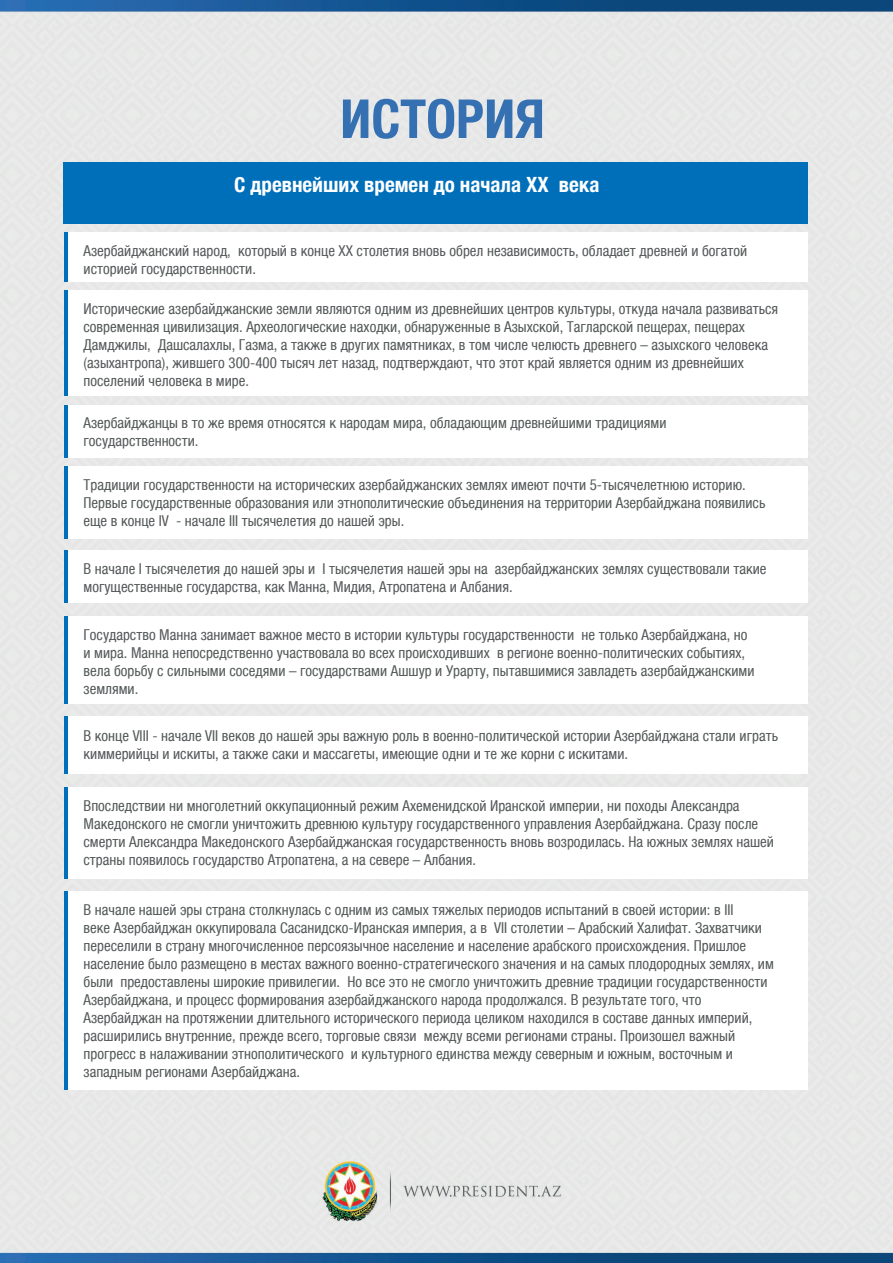
<style>
.page{position:relative;width:893px;height:1263px;background:#e6e8e7}
.page>*{position:absolute;margin:0;border:0;box-sizing:border-box;transform-origin:0 0}
.t1{font:700 condensed 54px "Helvetica Neue LTCYR";color:#3570b2}
.t2{font:700 condensed 21px "Helvetica Neue LTCYR";color:#fff}
.t3{font:condensed 15px/18px "Helvetica Neue LTCYR";color:#535758}
</style>
<div class="page">
<div style="left:64px;top:162px;width:744px;height:62px;background:#006fba"></div>
<hr style="left:64px;top:233px;width:4px;height:49px;background:#006fba">
<div style="left:68px;top:233px;width:740px;height:49px;background:#fff"></div>
<hr style="left:64px;top:290px;width:4px;height:105px;background:#006fba">
<div style="left:68px;top:290px;width:740px;height:105px;background:#fff"></div>
<hr style="left:64px;top:404px;width:4px;height:53px;background:#006fba">
<div style="left:68px;top:404px;width:740px;height:53px;background:#fff"></div>
<hr style="left:64px;top:466px;width:4px;height:73px;background:#006fba">
<div style="left:68px;top:466px;width:740px;height:73px;background:#fff"></div>
<hr style="left:64px;top:550px;width:4px;height:53px;background:#006fba">
<div style="left:68px;top:550px;width:740px;height:53px;background:#fff"></div>
<hr style="left:64px;top:616px;width:4px;height:88px;background:#006fba">
<div style="left:68px;top:616px;width:740px;height:88px;background:#fff"></div>
<hr style="left:64px;top:717px;width:4px;height:57px;background:#006fba">
<div style="left:68px;top:717px;width:740px;height:57px;background:#fff"></div>
<hr style="left:64px;top:787px;width:4px;height:91px;background:#006fba">
<div style="left:68px;top:787px;width:740px;height:91px;background:#fff"></div>
<hr style="left:64px;top:891px;width:4px;height:199px;background:#006fba">
<div style="left:68px;top:891px;width:740px;height:199px;background:#fff"></div>
<h1 class="t1" style="left:340px;top:89px;width:206px">ИСТОРИЯ</h1>
<h2 class="t2" style="left:234px;top:173px;width:367px">С древнейших времен до начала ХХ века</h2>
<p class="t3" style="left:84px;top:242px;width:665px">Азербайджанский народ, который в конце ХХ столетия вновь обрел независимость, обладает древней и богатой историей государственности.</p>
<p class="t3" style="left:84px;top:300px;width:696px">Исторические азербайджанские земли являются одним из древнейших центров культуры, откуда начала развиваться современная цивилизация. Археологические находки, обнаруженные в Азыхской, Тагларской пещерах, пещерах Дамджилы, Дашсалахлы, Газма, а также в других памятниках, в том числе челюсть древнего – азыхского человека (азыхантропа), жившего 300-400 тысяч лет назад, подтверждают, что этот край является одним из древнейших поселений человека в мире.</p>
<p class="t3" style="left:84px;top:414px;width:584px">Азербайджанцы в то же время относятся к народам мира, обладающим древнейшими традициями государственности.</p>
<p class="t3" style="left:84px;top:476px;width:683px">Традиции государственности на исторических азербайджанских землях имеют почти 5-тысячелетнюю историю.<br>Первые государственные образования или этнополитические объединения на территории Азербайджана появились еще в конце IV - начале III тысячелетия до нашей эры.</p>
<p class="t3" style="left:84px;top:560px;width:684px">В начале I тысячелетия до нашей эры и I тысячелетия нашей эры на азербайджанских землях существовали такие могущественные государства, как Манна, Мидия, Атропатена и Албания.</p>
<p class="t3" style="left:84px;top:626px;width:672px">Государство Манна занимает важное место в истории культуры государственности не только Азербайджана, но и мира. Манна непосредственно участвовала во всех происходивших в регионе военно-политических событиях, вела борьбу с сильными соседями – государствами Ашшур и Урарту, пытавшимися завладеть азербайджанскими землями.</p>
<p class="t3" style="left:84px;top:726px;width:696px">В конце VIII - начале VII веков до нашей эры важную роль в военно-политической истории Азербайджана стали играть киммерийцы и искиты, а также саки и массагеты, имеющие одни и те же корни с искитами.</p>
<p class="t3" style="left:84px;top:797px;width:692px">Впоследствии ни многолетний оккупационный режим Ахеменидской Иранской империи, ни походы Александра Македонского не смогли уничтожить древнюю культуру государственного управления Азербайджана. Сразу после смерти Александра Македонского Азербайджанская государственность вновь возродилась. На южных землях нашей страны появилось государство Атропатена, а на севере – Албания.</p>
<p class="t3" style="left:84px;top:901px;width:692px">В начале нашей эры страна столкнулась с одним из самых тяжелых периодов испытаний в своей истории: в III<br>веке Азербайджан оккупировала Сасанидско-Иранская империя, а в VII столетии – Арабский Халифат. Захватчики переселили в страну многочисленное персоязычное население и население арабского происхождения. Пришлое население было размещено в местах важного военно-стратегического значения и на самых плодородных землях, им были предоставлены широкие привилегии. Но все это не смогло уничтожить древние традиции государственности Азербайджана, и процесс формирования азербайджанского народа продолжался. В результате того, что Азербайджан на протяжении длительного исторического периода целиком находился в составе данных империй, расширились внутренние, прежде всего, торговые связи между всеми регионами страны. Произошел важный прогресс в налаживании этнополитического и культурного единства между северным и южным, восточным и западным регионами Азербайджана.</p>
</div>
